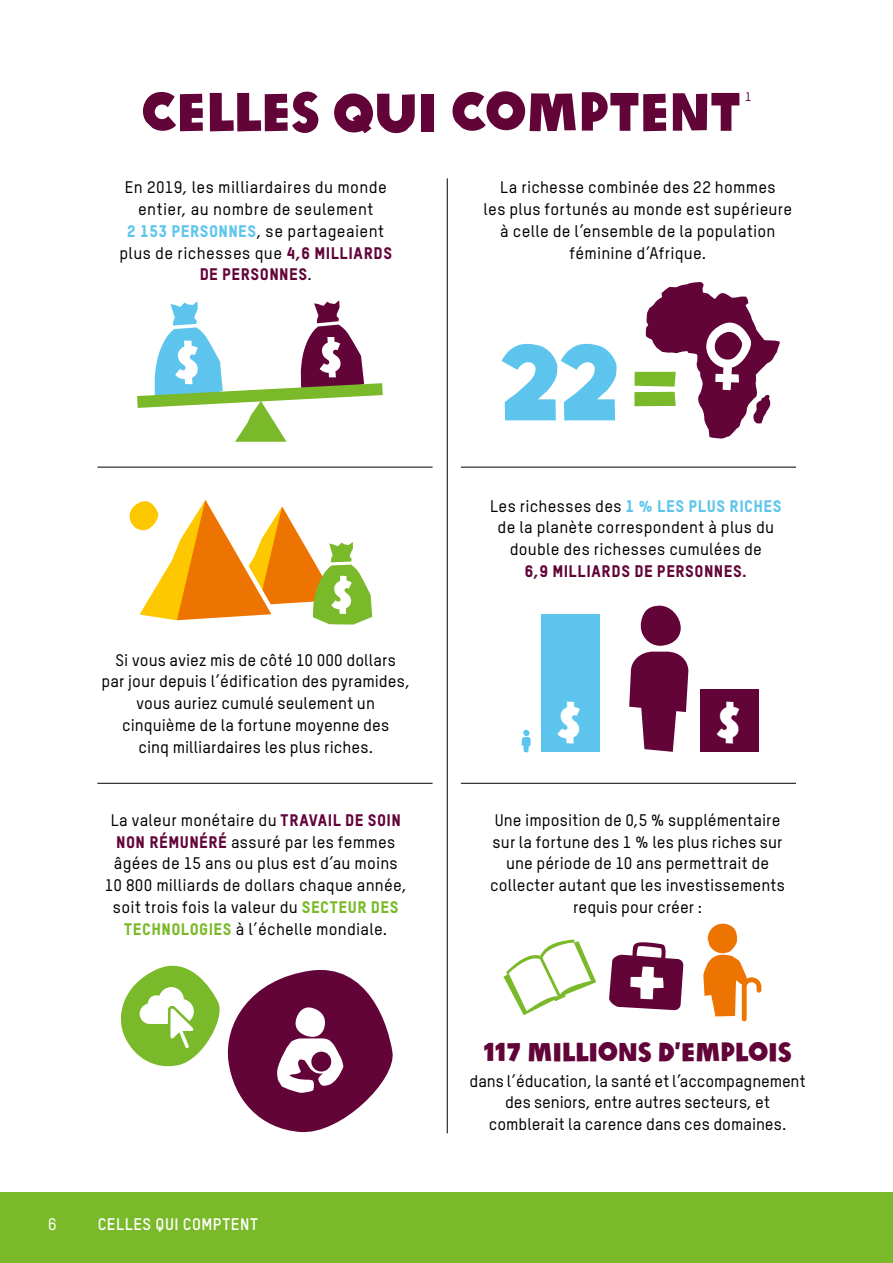
<style>
.page{position:relative;width:893px;height:1263px;background:#fff}
.page>*{position:absolute;margin:0;border:0;box-sizing:border-box;transform-origin:0 0}
.t1{font:106.5px "Oxfam Global Headline";color:#5dc5ed}
.t2{font:52.5px "Oxfam Global Headline";letter-spacing:-.01em;color:#620438}
.t3{font:46.8px "Oxfam Global Headline";color:#fff}
.t4{font:25.5px "Oxfam Global Headline";letter-spacing:-.015em;color:#620438}
.t5{font:500 16.5px/21.8px "Oxfam TSTARPRO";letter-spacing:.015em;color:#000;text-align:center}
.t6{font:16.5px "Oxfam TSTARPRO Headline";letter-spacing:.03em;color:#620438}
.t7{font:700 16.5px "Oxfam TSTARPRO";letter-spacing:.03em;color:#fff}
.t8{font:500 16.5px "Oxfam TSTARPRO";color:#fff}
.t9{font:500 12.3px "Oxfam TSTARPRO";color:#620438}
.s1{font-family:"Oxfam TSTARPRO Headline";font-weight:400;color:#5dc5ed}
.s2{font-family:"Oxfam TSTARPRO Headline";font-weight:400;color:#620438}
.s3{font-family:"Oxfam TSTARPRO";font-weight:500;color:#000}
.s4{font-family:"Oxfam TSTARPRO Headline";font-weight:400;color:#7ab929}
</style>
<div class="page">
<div style="left:0;top:1192px;width:893px;height:71px;background:#7ab929"></div>
<hr style="left:447px;top:178px;width:1px;height:955px;background:#000">
<hr style="left:97px;top:467px;width:336px;height:1px;background:#000">
<svg style="left:503px;top:939px;width:93px;height:76px"></svg>
<div style="left:541px;top:614px;width:59px;height:138px;background:#5dc5ed"></div>
<div style="left:700px;top:689px;width:59px;height:63px;background:#620438"></div>
<svg style="left:522px;top:730px;width:9px;height:22px"></svg>
<svg style="left:629px;top:606px;width:59px;height:146px"></svg>
<svg style="left:129px;top:500px;width:243px;height:125px"></svg>
<hr style="left:461px;top:467px;width:335px;height:1px;background:#000">
<hr style="left:97px;top:783px;width:336px;height:1px;background:#000">
<hr style="left:461px;top:783px;width:335px;height:1px;background:#000">
<svg style="left:703px;top:923px;width:58px;height:98px"></svg>
<svg style="left:634px;top:282px;width:146px;height:156px"></svg>
<svg style="left:609px;top:942px;width:74px;height:68px"></svg>
<svg style="left:120px;top:965px;width:273px;height:168px"></svg>
<svg style="left:137px;top:300px;width:246px;height:142px"></svg>
<h2 class="t2" style="left:141px;top:66px;width:601px">CELLES QUI COMPTENT</h2>
<p class="t9" style="left:745px;top:89px;width:8px">1</p>
<p class="t5" style="left:119px;top:176px;width:274px">En 2019, les milliardaires du monde entier, au nombre de seulement<br><span class="s1">2 153 PERSONNES</span>, se partageaient plus de richesses que <span class="s2">4,6 MILLIARDS</span></p>
<p class="t6" style="left:200px;top:264px;width:114px">DE PERSONNES<span class="s3">.</span></p>
<p class="t5" style="left:102px;top:648px;width:310px">Si vous aviez mis de côté 10 000 dollars<br>par jour depuis l’édification des pyramides, vous auriez cumulé seulement un cinquième de la fortune moyenne des<br>cinq milliardaires les plus riches.</p>
<p class="t5" style="left:484px;top:176px;width:310px">La richesse combinée des 22 hommes<br>les plus fortunés au monde est supérieure à celle de l’ensemble de la population féminine d’Afrique.</p>
<h1 class="t1" style="left:500px;top:290px;width:122px">22</h1>
<p class="t5" style="left:490px;top:495px;width:293px">Les richesses des <span class="s1">1 % LES PLUS RICHES </span>de la planète correspondent à plus du double des richesses cumulées de</p>
<p class="t6" style="left:525px;top:561px;width:223px">6,9 MILLIARDS DE PERSONNES.</p>
<h3 class="t3" style="left:558px;top:680px;width:26px">$</h3>
<h3 class="t3" style="left:717px;top:680px;width:26px">$</h3>
<p class="t5" style="left:105px;top:809px;width:304px">La valeur monétaire du <span class="s2">TRAVAIL DE SOIN NON RÉMUNÉRÉ</span> assuré par les femmes âgées de 15 ans ou plus est d’au moins 10 800 milliards de dollars chaque année, soit trois fois la valeur du <span class="s4">SECTEUR DES TECHNOLOGIES</span> à l’échelle mondiale.</p>
<p class="t5" style="left:490px;top:809px;width:296px">Une imposition de 0,5 % supplémentaire sur la fortune des 1 % les plus riches sur une période de 10 ans permettrait de collecter autant que les investissements requis pour créer :</p>
<p class="t8" style="left:48px;top:1214px;width:10px">6</p>
<p class="t7" style="left:98px;top:1214px;width:162px">CELLES QUI COMPTENT</p>
<h3 class="t4" style="left:484px;top:1029px;width:310px">117 MILLIONS D’EMPLOIS</h3>
<p class="t5" style="left:470px;top:1069px;width:337px">dans l’éducation, la santé et l’accompagnement des seniors, entre autres secteurs, et comblerait la carence dans ces domaines.</p>
</div>
